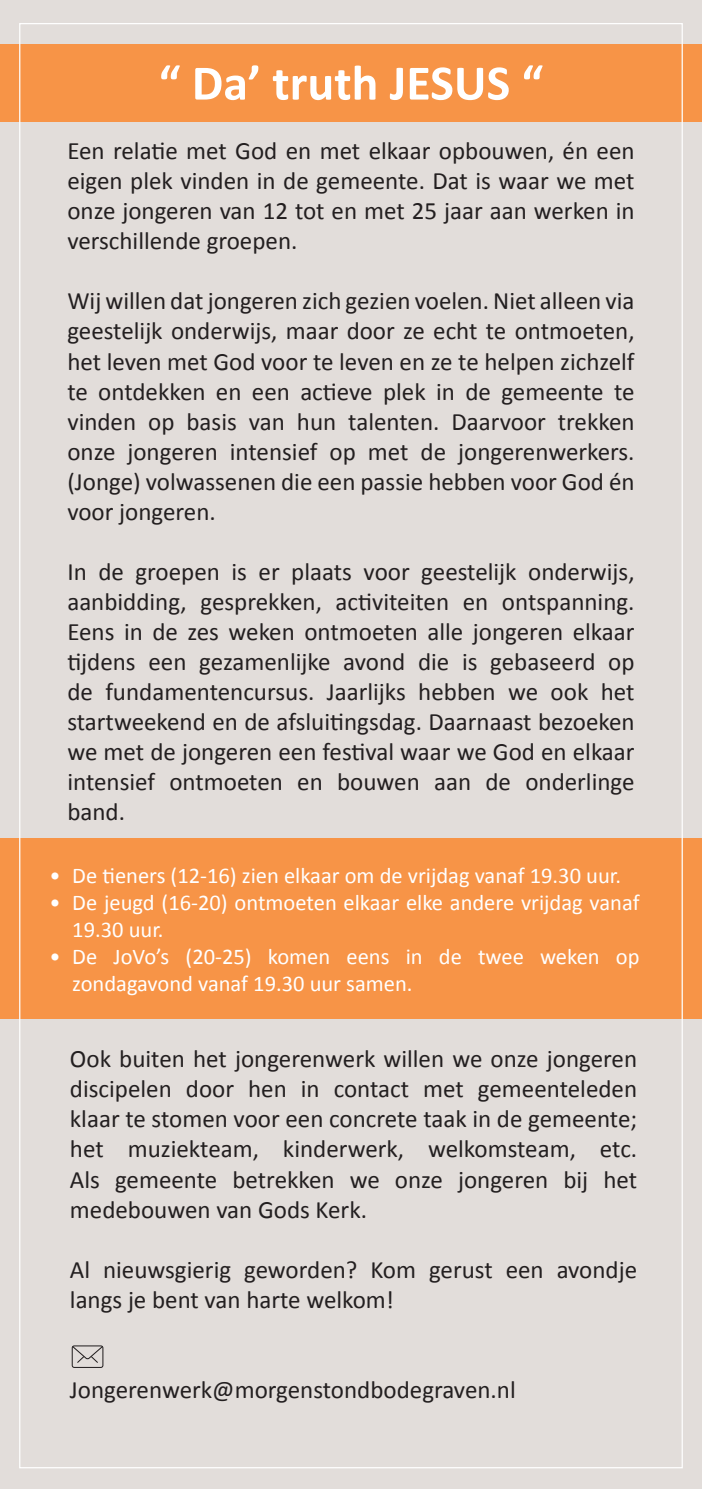
<style>
.page{position:relative;width:702px;height:1489px;background:#fff}
.page>*{position:absolute;margin:0;border:0;box-sizing:border-box;transform-origin:0 0}
.t1{font:700 50px "Calibri";color:#fff}
.t2{font:25px/30px "Calibri";color:#231f20;text-align:justify}
.t3{font:22.5px/27px "Calibri";color:#fff}
</style>
<div class="page">
<div style="left:0;top:0;width:702px;height:1488px;background:#e2ddda"></div>
<div style="left:0;top:838px;width:702px;height:180px;background:#f79447"></div>
<div style="left:0;top:44px;width:702px;height:78px;background:#f79447"></div>
<svg style="left:72px;top:1345px;width:31px;height:22px"></svg>
<h1 class="t1" style="left:159px;top:51px;width:386px">“ Da’ truth JESUS “</h1>
<p class="t2" style="left:67px;top:136px;width:568px">Een relatie met God en met elkaar opbouwen, én een eigen plek vinden in de gemeente. Dat is waar we met onze jongeren van 12 tot en met 25 jaar aan werken in verschillende groepen.</p>
<p class="t2" style="left:67px;top:286px;width:568px">Wij willen dat jongeren zich gezien voelen. Niet alleen via geestelijk onderwijs, maar door ze echt te ontmoeten, het leven met God voor te leven en ze te helpen zichzelf te ontdekken en een actieve plek in de gemeente te vinden op basis van hun talenten. Daarvoor trekken onze jongeren intensief op met de jongerenwerkers. (Jonge) volwassenen die een passie hebben voor God én voor jongeren.</p>
<p class="t2" style="left:67px;top:556px;width:568px">In de groepen is er plaats voor geestelijk onderwijs, aanbidding, gesprekken, activiteiten en ontspanning.<br>Eens in de zes weken ontmoeten alle jongeren elkaar tijdens een gezamenlijke avond die is gebaseerd op de fundamentencursus. Jaarlijks hebben we ook het startweekend en de afsluitingsdag. Daarnaast bezoeken we met de jongeren een festival waar we God en elkaar intensief ontmoeten en bouwen aan de onderlinge band.</p>
<p class="t3" style="left:50px;top:862px;width:13px">• •</p>
<p class="t3" style="left:50px;top:943px;width:13px">•</p>
<p class="t3" style="left:72px;top:862px;width:568px">De tieners (12-16) zien elkaar om de vrijdag vanaf 19.30 uur.<br>De jeugd (16-20) ontmoeten elkaar elke andere vrijdag vanaf 19.30 uur.<br>De JoVo’s (20-25) komen eens in de twee weken op zondagavond vanaf 19.30 uur samen.</p>
<p class="t2" style="left:70px;top:1044px;width:568px">Ook buiten het jongerenwerk willen we onze jongeren discipelen door hen in contact met gemeenteleden klaar te stomen voor een concrete taak in de gemeente; het muziekteam, kinderwerk, welkomsteam, etc.<br>Als gemeente betrekken we onze jongeren bij het medebouwen van Gods Kerk.</p>
<p class="t2" style="left:70px;top:1254px;width:568px">Al nieuwsgierig geworden? Kom gerust een avondje langs je bent van harte welkom!</p>
<p class="t2" style="left:70px;top:1374px;width:447px">Jongerenwerk@morgenstondbodegraven.nl</p>
</div>
